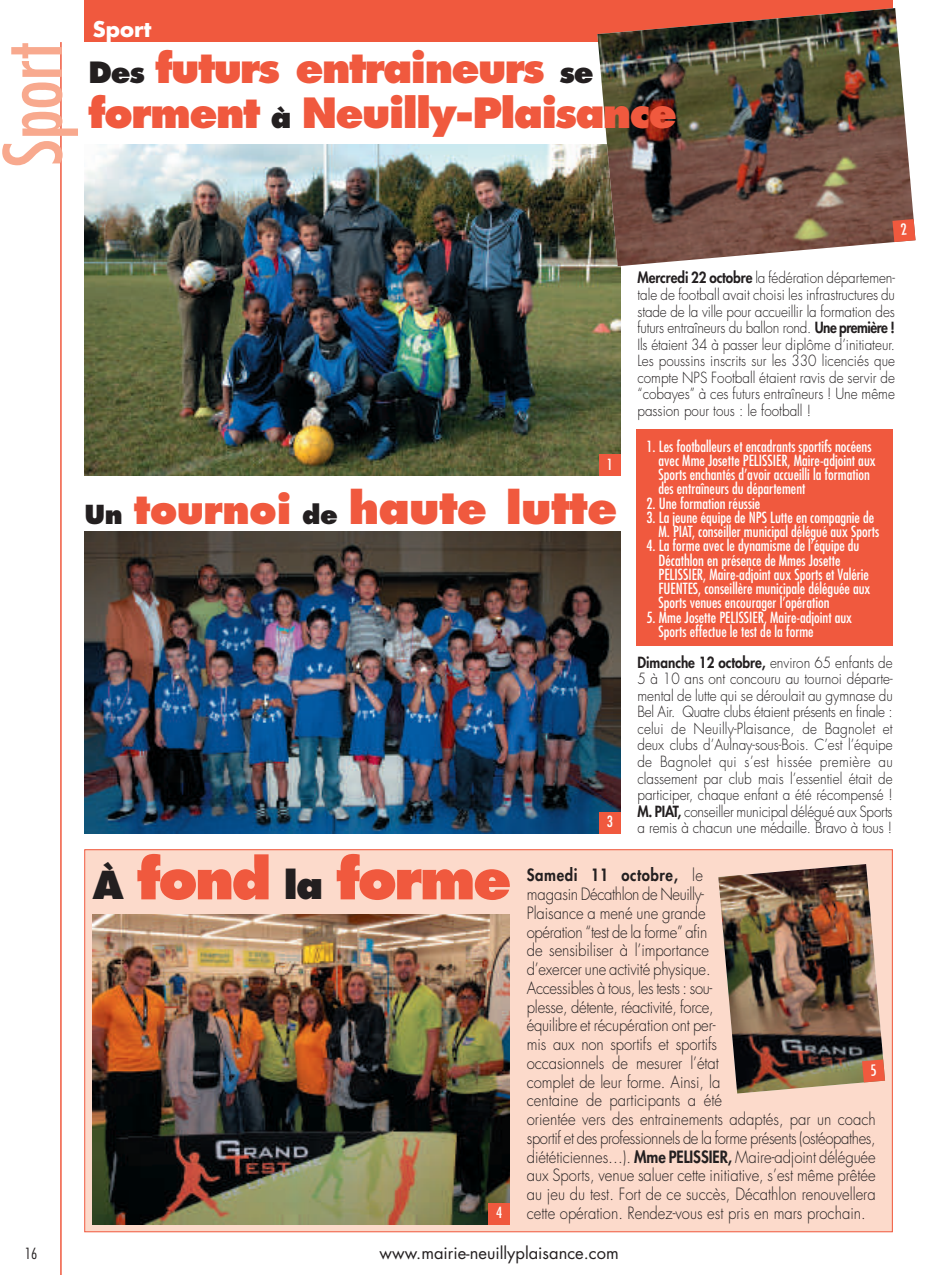
<style>
.page{position:relative;width:935px;height:1275px;background:#fff}
.page>*{position:absolute;margin:0;border:0;box-sizing:border-box;transform-origin:0 0}
.t1{font:condensed 78px "Futura";color:#f8a98e}
.t2{font:800 55.5px "Futura";letter-spacing:-.05em;color:#f0593e}
.t3{font:800 43.5px "Futura";letter-spacing:-.015em;color:#f0593e}
.t4{font:800 40.5px/45px "Futura";letter-spacing:-.04em;color:#f0593e}
.t5{font:700 21px "Futura";color:#fff}
.t6{font:300 16.5px/18.8px "Futura";letter-spacing:-.005em;color:#231f20;scale:.9 1}
.t7{font:16.5px "Futura";color:#231f20}
.t8{font:300 15px/16.5px "Futura";color:#231f20;text-align:justify;scale:.9 1}
.t9{font:condensed 15px/14.2px "Futura";color:#fff}
.t10{font:300 condensed 15px "Futura";color:#231f20}
.s1{font-size:28.5px;color:#231f20}
.s2{font-weight:800}
.s3{font-size:25.5px;color:#231f20}
.s4{font-size:39px}
.s5{font-size:37.5px;color:#231f20}
</style>
<div class="page">
<img style="left:84px;top:144px;width:536px;height:332px">
<div style="left:635px;top:429px;width:257px;height:217px;background:#f0593e"></div>
<div style="left:85px;top:849px;width:807px;height:382px;background:#fcdacb"></div>
<div style="left:84px;top:0;width:808px;height:42px;background:#f0593e"></div>
<hr style="left:60px;top:42px;width:2px;height:1233px;background:#f0593e">
<img style="left:597px;top:8px;width:317px;height:258px">
<div style="left:599px;top:455px;width:21px;height:21px;background:#f0593e"></div>
<img style="left:93px;top:914px;width:416px;height:310px">
<div style="left:488px;top:1203px;width:21px;height:21px;background:#f0593e"></div>
<img style="left:84px;top:531px;width:536px;height:302px">
<div style="left:599px;top:812px;width:21px;height:21px;background:#f0593e"></div>
<svg style="left:892px;top:219px;width:23px;height:23px"></svg>
<img style="left:718px;top:864px;width:167px;height:229px">
<h1 class="t1" style="left:-4px;top:167px;width:126px;rotate:-90deg">Sport</h1>
<h3 class="t5" style="left:93px;top:19px;width:60px">Sport</h3>
<h3 class="t4" style="left:89px;top:50px;width:590px"><span class="s1">Des</span> futurs entraineurs <span class="s1">se </span>forment <span class="s1">à</span> Neuilly-Plaisance</h3>
<p class="t8" style="left:637px;top:271px;width:288px"><span class="s2">Mercredi 22 octobre</span> la fédération départemen&shy;tale de football avait choisi les infrastructures du stade de la ville pour accueillir la formation des futurs entraîneurs du ballon rond. <span class="s2">Une première !<br></span>Ils étaient 34 à passer leur diplôme d’initiateur.<br>Les poussins inscrits sur les 330 licenciés que compte NPS Football étaient ravis de servir de “cobayes” à ces futurs entraîneurs ! Une même passion pour tous : le football !</p>
<p class="t9" style="left:606px;top:458px;width:8px">1</p>
<h3 class="t3" style="left:84px;top:489px;width:534px"><span class="s3">Un</span> <span class="s4">tournoi</span> <span class="s3">de</span> haute lutte</h3>
<p class="t9" style="left:606px;top:815px;width:8px">3</p>
<p class="t9" style="left:658px;top:440px;width:219px;text-indent:-12px">1. Les footballeurs et encadrants sportifs nocéens avec Mme Josette PELISSIER, Maire-adjoint aux Sports enchantés d’avoir accueilli la formation des entraîneurs du département</p>
<p class="t9" style="left:646px;top:497px;width:115px">2. Une formation réussie</p>
<p class="t9" style="left:658px;top:511px;width:222px;text-indent:-12px">3. La jeune équipe de NPS Lutte en compagnie de<br>M. PIAT, conseiller municipal délégué aux Sports</p>
<p class="t9" style="left:658px;top:539px;width:213px;text-indent:-12px">4. La forme avec le dynamisme de l’équipe du Décathlon en présence de Mmes Josette PELISSIER, Maire-adjoint aux Sports et Valérie FUENTES, conseillère municipale déléguée aux Sports venues encourager l’opération</p>
<p class="t9" style="left:658px;top:611px;width:195px;text-indent:-12px">5. Mme Josette PELISSIER, Maire-adjoint aux<br>Sports effectue le test de la forme</p>
<p class="t8" style="left:637px;top:655px;width:285px"><span class="s2">Dimanche 12 octobre,</span> environ 65 enfants de 5 à 10 ans ont concouru au tournoi départe&shy;mental de lutte qui se déroulait au gymnase du Bel Air. Quatre clubs étaient présents en finale : celui de Neuilly-Plaisance, de Bagnolet et deux clubs d’Aulnay-sous-Bois. C’est l’équipe de Bagnolet qui s’est hissée première au classement par club mais l’essentiel était de participer, chaque enfant a été récompensé !<br><span class="s2">M. PIAT,</span> conseiller municipal délégué aux Sports a remis à chacun une médaille. Bravo à tous !</p>
<p class="t10" style="left:25px;top:1246px;width:14px">16</p>
<h2 class="t2" style="left:93px;top:854px;width:420px"><span class="s5">À</span> fond <span class="s5">la</span> forme</h2>
<p class="t9" style="left:496px;top:1206px;width:8px">4</p>
<p class="t6" style="left:526px;top:867px;width:389px"><span class="s2">Samedi 11 octobre,</span> le<br>magasin Décathlon de Neuilly-<br>Plaisance a mené une grande<br>opération “test de la forme” afin<br>de sensibiliser à l’importance<br>d’exercer une activité physique.<br>Accessibles à tous, les tests : sou-<br>plesse, détente, réactivité, force,<br>équilibre et récupération ont per-<br>mis aux non sportifs et sportifs<br>occasionnels de mesurer l’état<br>complet de leur forme. Ainsi, la<br>centaine de participants a été<br>orientée vers des entrainements adaptés, par un coach sportif et des professionnels de la forme présents (ostéopathes, diététiciennes…). <span class="s2">Mme PELISSIER,</span> Maire-adjoint déléguée aux Sports, venue saluer cette initiative, s’est même prêtée au jeu du test. Fort de ce succès, Décathlon renouvellera cette opération. Rendez-vous est pris en mars prochain.</p>
<p class="t7" style="left:379px;top:1245px;width:241px">www.mairie-neuillyplaisance.com</p>
</div>
